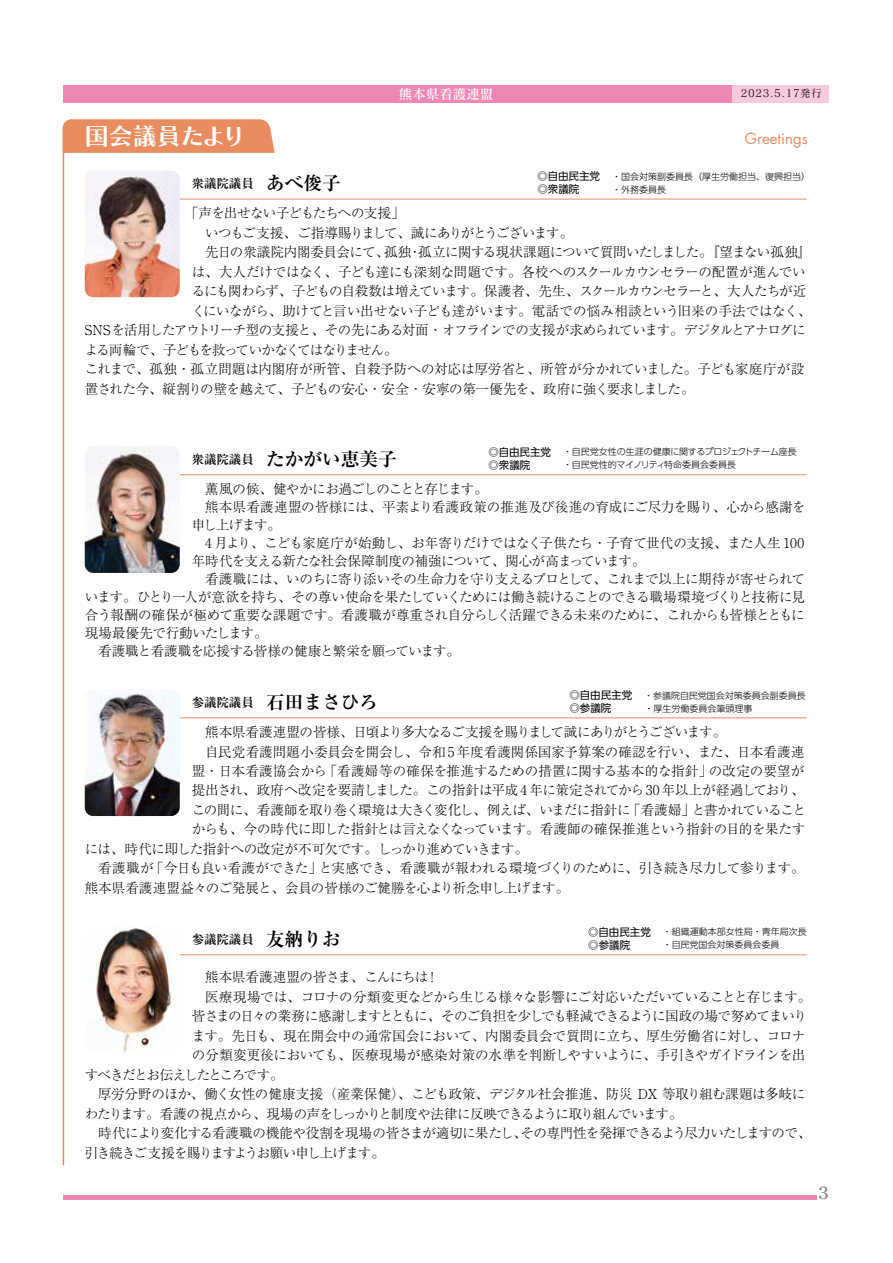
<style>
.page{position:relative;width:893px;height:1263px;background:#fff}
.page>*{position:absolute;margin:0;border:0;box-sizing:border-box;transform-origin:0 0}
.t1{font:24px "Chiaro Std B";letter-spacing:-.005em;color:#fff}
.t2{font:700 18.6px "Ryumin Pro";color:#000}
.t3{font:16.5px "Matisse Pro B";color:#898989}
.t4{font:15px "Futura";color:#e98d60}
.t5{font:300 13.5px "Ryumin Pro";letter-spacing:-.035em;color:#000}
.t6{font:300 13.5px "Ryumin Pro";letter-spacing:-.005em;color:#000}
.t7{font:300 13.5px "Ryumin Pro";letter-spacing:-.075em;color:#000}
.t8{font:300 13.5px "Ryumin Pro";letter-spacing:-.055em;color:#000}
.t9{font:300 13.5px "Ryumin Pro";letter-spacing:-.015em;color:#000}
.t10{font:300 13.5px "Ryumin Pro";letter-spacing:-.06em;color:#000}
.t11{font:300 13.5px "Ryumin Pro";letter-spacing:-.065em;color:#000}
.t12{font:300 13.5px "Ryumin Pro";letter-spacing:.01em;color:#000}
.t13{font:300 13.5px "Ryumin Pro";color:#000}
.t14{font:300 13.5px "Ryumin Pro";letter-spacing:-.09em;color:#000}
.t15{font:300 13.5px "Ryumin Pro";letter-spacing:-.08em;color:#000}
.t16{font:300 13.5px "Ryumin Pro";letter-spacing:-.095em;color:#000}
.t17{font:13.5px "Matisse Pro DB";color:#fff}
.t18{font:700 12.45px "Ryumin Pro";color:#000}
.t19{font:10.5px "Matisse Pro M";letter-spacing:.05em;color:#000}
.t20{font:300 9px/12.8px "UD Shin Go Pro";color:#000}
.t21{font:300 9px/12.8px "UD Shin Go Pro";letter-spacing:-.02em;color:#000}
.s1{font-size:18.6px}
.s2{font-weight:400;font-size:10.5px}
.s3{font-size:12.45px}
</style>
<div class="page">
<svg style="left:62px;top:119px;width:214px;height:1047px"></svg>
<hr style="left:165px;top:199px;width:642px;height:1px;background:#e98d60">
<img style="left:85px;top:171px;width:95px;height:126px">
<hr style="left:165px;top:474px;width:642px;height:1px;background:#e98d60">
<img style="left:85px;top:446px;width:95px;height:127px">
<hr style="left:165px;top:717px;width:642px;height:1px;background:#e98d60">
<img style="left:85px;top:689px;width:95px;height:127px">
<hr style="left:165px;top:954px;width:642px;height:1px;background:#e98d60">
<img style="left:85px;top:926px;width:95px;height:127px">
<hr style="left:63px;top:1195px;width:754px;height:4px;background:#ee87b4">
<div style="left:63px;top:85px;width:766px;height:17px;background:#ee87b4"></div>
<div style="left:733px;top:85px;width:96px;height:17px;background:#f7c9dd"></div>
<p class="t17" style="left:399px;top:85px;width:96px">熊本県看護連盟</p>
<p class="t19" style="left:741px;top:87px;width:82px">2023.5.17発行</p>
<h1 class="t1" style="left:85px;top:121px;width:163px">国会議員たより</h1>
<p class="t4" style="left:745px;top:128px;width:65px">Greetings</p>
<p class="t18" style="left:192px;top:174px;width:151px">衆議院議員　<span class="s1">あべ俊子</span></p>
<p class="t20" style="left:537px;top:170px;width:274px"><span class="s2">◎自由民主党</span> ・国会対策副委員長（厚生労働担当、復興担当）<span class="s2">◎衆議院</span>　　　 ・外務委員長</p>
<p class="t8" style="left:185px;top:203px;width:221px">「声を出せない子どもたちへの支援」</p>
<p class="t14" style="left:192px;top:222px;width:383px">　いつもご支援、ご指導賜りまして、誠にありがとうございます。</p>
<p class="t5" style="left:192px;top:242px;width:621px">　先日の衆議院内閣委員会にて、孤独・孤立に関する現状課題について質問いたしました。『望まない孤独』</p>
<p class="t5" style="left:192px;top:261px;width:615px">は、大人だけではなく、子ども達にも深刻な問題です。各校へのスクールカウンセラーの配置が進んでい</p>
<p class="t7" style="left:192px;top:280px;width:616px">るにも関わらず、子どもの自殺数は増えています。保護者、先生、スクールカウンセラーと、大人たちが近</p>
<p class="t9" style="left:192px;top:300px;width:621px">くにいながら、助けてと言い出せない子ども達がいます。電話での悩み相談という旧来の手法ではなく、</p>
<p class="t10" style="left:85px;top:319px;width:722px">SNSを活用したアウトリーチ型の支援と、その先にある対面・オフラインでの支援が求められています。デジタルとアナログに</p>
<p class="t15" style="left:85px;top:339px;width:314px">よる両輪で、子どもを救っていかなくてはなりません。</p>
<p class="t6" style="left:85px;top:358px;width:721px">これまで、孤独・孤立問題は内閣府が所管、自殺予防への対応は厚労省と、所管が分かれていました。子ども家庭庁が設</p>
<p class="t5" style="left:85px;top:378px;width:611px">置された今、縦割りの壁を越えて、子どもの安心・安全・安寧の第一優先を、政府に強く要求しました。</p>
<h2 class="t2" style="left:192px;top:444px;width:206px"><span class="s3">衆議院議員　</span>たかがい恵美子</h2>
<p class="t21" style="left:488px;top:445px;width:310px"><span class="s2">◎自由民主党</span> ・自民党女性の生涯の健康に関するプロジェクトチーム座長<span class="s2">◎衆議院</span>　　　 ・自民党性的マイノリティ特命委員会委員長</p>
<p class="t8" style="left:205px;top:478px;width:284px">薫風の候、健やかにお過ごしのことと存じます。</p>
<p class="t6" style="left:205px;top:496px;width:602px">熊本県看護連盟の皆様には、平素より看護政策の推進及び後進の育成にご尽力を賜り、心から感謝を</p>
<p class="t5" style="left:192px;top:514px;width:91px">申し上げます。</p>
<p class="t9" style="left:205px;top:532px;width:600px">4 月より、こども家庭庁が始動し、お年寄りだけではなく子供たち・子育て世代の支援、また人生 100</p>
<p class="t5" style="left:192px;top:550px;width:455px">年時代を支える新たな社会保障制度の補強について、関心が高まっています。</p>
<p class="t5" style="left:205px;top:568px;width:601px">看護職には、いのちに寄り添いその生命力を守り支えるプロとして、これまで以上に期待が寄せられて</p>
<p class="t5" style="left:85px;top:586px;width:722px">います。ひとり一人が意欲を持ち、その尊い使命を果たしていくためには働き続けることのできる職場環境づくりと技術に見</p>
<p class="t5" style="left:85px;top:604px;width:721px">合う報酬の確保が極めて重要な課題です。看護職が尊重され自分らしく活躍できる未来のために、これからも皆様とともに</p>
<p class="t9" style="left:85px;top:622px;width:185px">現場最優先で行動いたします。</p>
<p class="t8" style="left:98px;top:640px;width:363px">看護職と看護職を応援する皆様の健康と繁栄を願っています。</p>
<p class="t18" style="left:192px;top:692px;width:188px">参議院議員　<span class="s1">石田まさひろ</span></p>
<p class="t20" style="left:569px;top:689px;width:238px"><span class="s2">◎自由民主党</span> ・参議院自民党国会対策委員会副委員長<span class="s2">◎参議院</span>　　　 ・厚生労働委員会筆頭理事</p>
<p class="t8" style="left:205px;top:721px;width:523px">熊本県看護連盟の皆様、日頃より多大なるご支援を賜りまして誠にありがとうございます。</p>
<p class="t13" style="left:205px;top:741px;width:601px">自民党看護問題小委員会を開会し、令和 5 年度看護関係国家予算案の確認を行い、また、日本看護連</p>
<p class="t12" style="left:192px;top:760px;width:614px">盟・日本看護協会から「看護婦等の確保を推進するための措置に関する基本的な指針」の改定の要望が</p>
<p class="t5" style="left:192px;top:780px;width:614px">提出され、政府へ改定を要請しました。この指針は平成 4 年に策定されてから30 年以上が経過しており、</p>
<p class="t5" style="left:192px;top:799px;width:616px">この間に、看護師を取り巻く環境は大きく変化し、例えば、いまだに指針に「看護婦」と書かれていること</p>
<p class="t5" style="left:192px;top:819px;width:615px">からも、今の時代に即した指針とは言えなくなっています。看護師の確保推進という指針の目的を果たす</p>
<p class="t5" style="left:85px;top:838px;width:445px">には、時代に即した指針への改定が不可欠です。しっかり進めていきます。</p>
<p class="t5" style="left:98px;top:858px;width:708px">看護職が「今日も良い看護ができた」と実感でき、看護職が報われる環境づくりのために、引き続き尽力して参ります。</p>
<p class="t5" style="left:85px;top:877px;width:486px">熊本県看護連盟益々のご発展と、会員の皆様のご健勝を心より祈念申し上げます。</p>
<p class="t18" style="left:192px;top:929px;width:151px">参議院議員　<span class="s1">友納りお</span></p>
<p class="t20" style="left:588px;top:925px;width:220px"><span class="s2">◎自由民主党</span> ・組織運動本部女性局・青年局次長<span class="s2">◎参議院</span>　　　 ・自民党国会対策委員会委員</p>
<p class="t5" style="left:205px;top:967px;width:235px">熊本県看護連盟の皆さま、こんにちは！</p>
<p class="t5" style="left:205px;top:986px;width:608px">医療現場では、コロナの分類変更などから生じる様々な影響にご対応いただいていることと存じます。</p>
<p class="t7" style="left:192px;top:1006px;width:617px">皆さまの日々の業務に感謝しますとともに、そのご負担を少しでも軽減できるように国政の場で努めてまいり</p>
<p class="t6" style="left:192px;top:1025px;width:615px">ます。先日も、現在開会中の通常国会において、内閣委員会で質問に立ち、厚生労働省に対し、コロナ</p>
<p class="t5" style="left:192px;top:1045px;width:615px">の分類変更後においても、医療現場が感染対策の水準を判断しやすいように、手引きやガイドラインを出</p>
<p class="t16" style="left:85px;top:1064px;width:201px">すべきだとお伝えしたところです。</p>
<p class="t5" style="left:98px;top:1084px;width:708px">厚労分野のほか、働く女性の健康支援（産業保健）、こども政策、デジタル社会推進、防災 DX 等取り組む課題は多岐に</p>
<p class="t11" style="left:85px;top:1103px;width:599px">わたります。看護の視点から、現場の声をしっかりと制度や法律に反映できるように取り組んでいます。</p>
<p class="t5" style="left:98px;top:1123px;width:715px">時代により変化する看護職の機能や役割を現場の皆さまが適切に果たし、その専門性を発揮できるよう尽力いたしますので、</p>
<p class="t7" style="left:85px;top:1142px;width:302px">引き続きご支援を賜りますようお願い申し上げます。</p>
<p class="t3" style="left:818px;top:1182px;width:12px">3</p>
</div>
